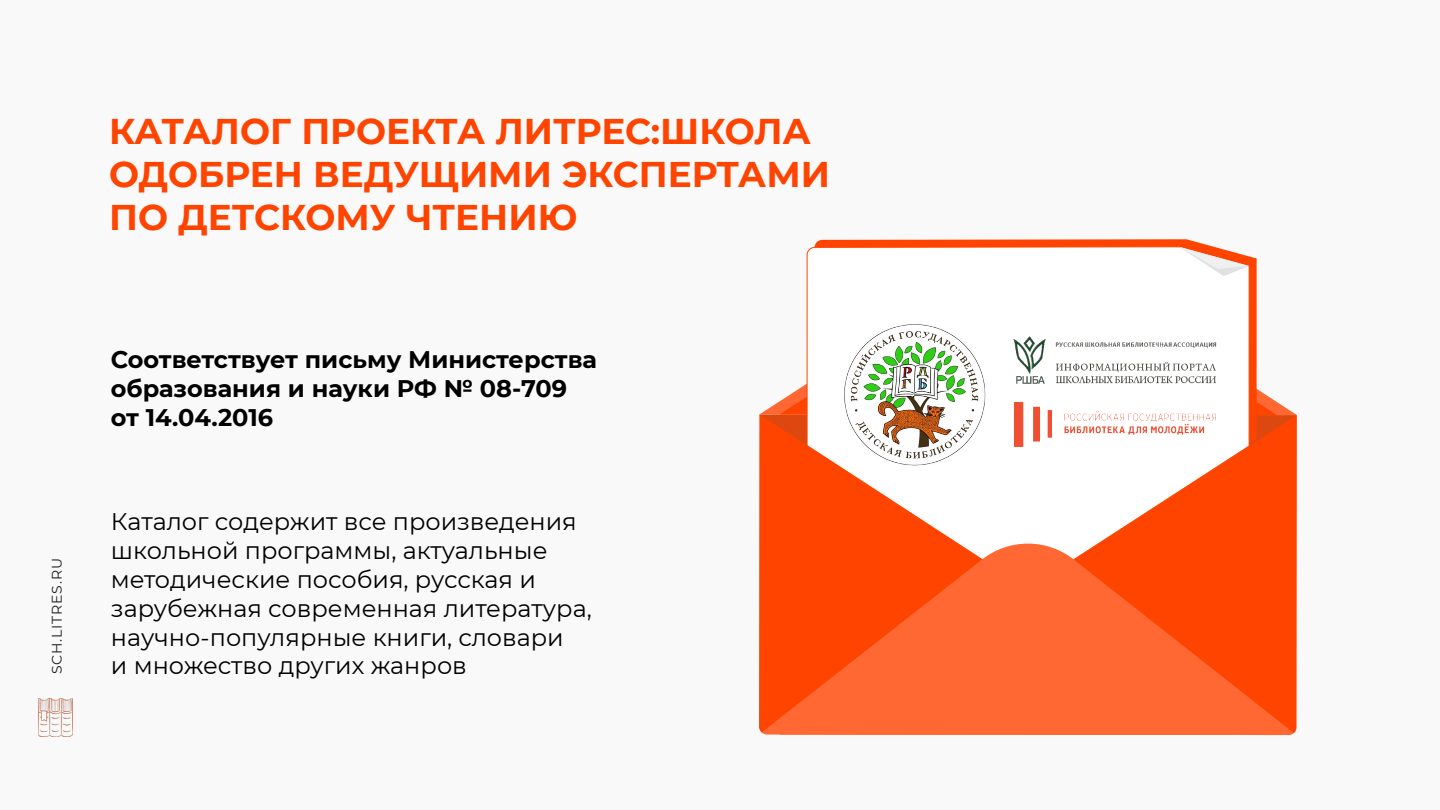
<style>
.page{position:relative;width:1440px;height:810px;background:#f9f9f9}
.page>*{position:absolute;margin:0;border:0;box-sizing:border-box;transform-origin:0 0}
.t1{font:700 35.7px/42.8px "Montserrat";color:#f40}
.t2{font:24px/28.8px "Montserrat";color:#000}
.t3{font:700 24px/28.8px "Montserrat";color:#000}
.t4{font:14.02px "Montserrat";letter-spacing:.06em;color:#1d1d1b}
</style>
<div class="page">
<img style="left:38px;top:699px;width:35px;height:37px">
<svg style="left:759px;top:415px;width:538px;height:174px;background:#fb4504"></svg>
<svg style="left:779px;top:260px;width:498px;height:155px"></svg>
<svg style="left:815px;top:239px;width:442px;height:299px;background:#fd5e25"></svg>
<svg style="left:807px;top:246px;width:443px;height:292px"></svg>
<svg style="left:1179px;top:247px;width:70px;height:29px"></svg>
<svg style="left:771px;top:538px;width:514px;height:6px;fill:#f40"></svg>
<svg style="left:762px;top:544px;width:532px;height:191px;background:#fe591d"></svg>
<img style="left:844px;top:324px;width:142px;height:142px">
<img style="left:1014px;top:403px;width:201px;height:44px">
<img style="left:1002px;top:329px;width:225px;height:67px">
<p class="t4" style="left:47px;top:674px;width:118px;rotate:-90deg">SCH.LITRES.RU</p>
<h1 class="t1" style="left:109px;top:108px;width:722px">КАТАЛОГ ПРОЕКТА ЛИТРЕС:ШКОЛА<br>ОДОБРЕН ВЕДУЩИМИ ЭКСПЕРТАМИ<br>ПО ДЕТСКОМУ ЧТЕНИЮ</h1>
<p class="t3" style="left:111px;top:344px;width:488px">Соответствует письму Министерства образования и науки РФ № 08-709 от 14.04.2016</p>
<p class="t2" style="left:111px;top:507px;width:482px">Каталог содержит все произведения школьной программы, актуальные методические пособия, русская и зарубежная современная литература, научно-популярные книги, словари</p>
<p class="t2" style="left:111px;top:651px;width:357px">и множество других жанров</p>
</div>
